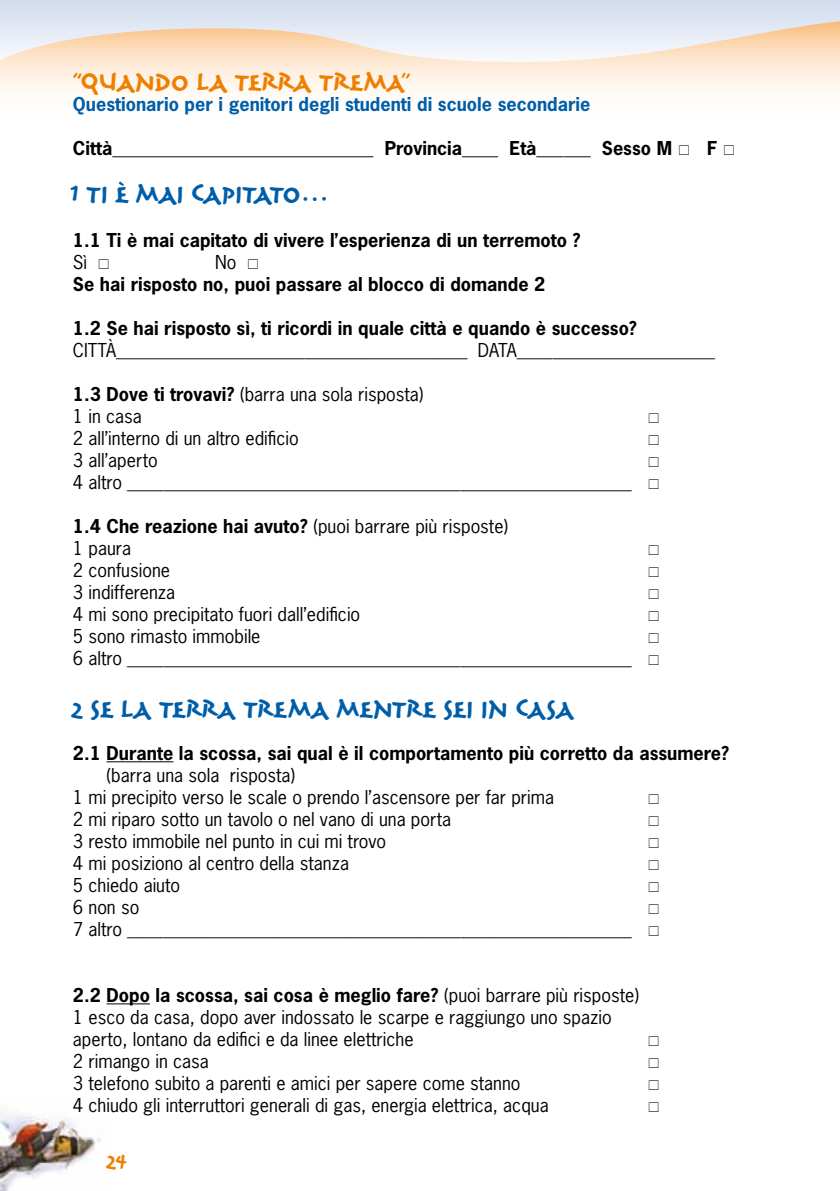
<style>
.page{position:relative;width:840px;height:1191px;background:#fff}
.page>*{position:absolute;margin:0;border:0;box-sizing:border-box;transform-origin:0 0}
.t1{font:28px "Reliq Std Bold Extra Active";color:#005ea8}
.t2{font:28px "Reliq Std Bold Extra Active";color:#ee7f00}
.t3{font:28px "Reliq Std Bold Extra Active";letter-spacing:-.02em;color:#005ea8}
.t4{font:24px "Reliq Std Bold Extra Active";color:#ee7f00}
.t5{font:18px/22px "News Gothic Std";color:#000}
.t6{font:700 18px "News Gothic Std";color:#000}
.t7{font:700 18px "News Gothic Std";color:#005ea8}
.s1{font-weight:700}
</style>
<div class="page">
<div style="left:0;top:0;width:839px;height:68px;background:#d6e0f0"></div>
<svg style="left:0;top:21px;width:839px;height:71px"></svg>
<img style="left:0;top:1115px;width:101px;height:76px">
<svg style="left:839px;top:19px;width:1px;height:73px"></svg>
<hr style="left:106px;top:761px;width:67px;height:1px;background:#000">
<hr style="left:106px;top:1003px;width:44px;height:1px;background:#000">
<h1 class="t2" style="left:73px;top:68px;width:337px">“QUANDO LA TERRA TREMA”</h1>
<p class="t7" style="left:73px;top:92px;width:518px">Questionario per i genitori degli studenti di scuole secondarie</p>
<p class="t6" style="left:73px;top:136px;width:600px">Città_____________________________ Provincia____ Età______ Sesso M</p>
<p class="t6" style="left:706px;top:136px;width:12px">F</p>
<h1 class="t3" style="left:71px;top:180px;width:259px">1 TI È MAI CAPITATO…</h1>
<p class="t6" style="left:73px;top:228px;width:509px">1.1 Ti è mai capitato di vivere l’esperienza di un terremoto ?</p>
<p class="t5" style="left:73px;top:251px;width:16px">Sì</p>
<p class="t5" style="left:215px;top:251px;width:23px">No</p>
<p class="t6" style="left:73px;top:272px;width:473px">Se hai risposto no, puoi passare al blocco di domande 2</p>
<p class="t6" style="left:73px;top:316px;width:565px">1.2 Se hai risposto sì, ti ricordi in quale città e quando è successo?</p>
<p class="t5" style="left:73px;top:339px;width:643px">CITTÀ_______________________________________ DATA______________________</p>
<p class="t5" style="left:73px;top:383px;width:560px"><span class="s1">1.3 Dove ti trovavi?</span> (barra una sola risposta)<br>1 in casa<br>2 all’interno di un altro edificio<br>3 all’aperto<br>4 altro ________________________________________________________</p>
<p class="t5" style="left:73px;top:515px;width:560px"><span class="s1">1.4 Che reazione hai avuto?</span> (puoi barrare più risposte)<br>1 paura<br>2 confusione<br>3 indifferenza<br>4 mi sono precipitato fuori dall’edificio<br>5 sono rimasto immobile<br>6 altro ________________________________________________________</p>
<h1 class="t1" style="left:71px;top:695px;width:504px">2 SE LA TERRA TREMA MENTRE SEI IN CASA</h1>
<p class="t6" style="left:73px;top:741px;width:657px">2.1 Durante la scossa, sai qual è il comportamento più corretto da assumere?</p>
<p class="t5" style="left:73px;top:764px;width:560px;text-indent:34px">(barra una sola risposta)<br>1 mi precipito verso le scale o prendo l’ascensore per far prima<br>2 mi riparo sotto un tavolo o nel vano di una porta<br>3 resto immobile nel punto in cui mi trovo<br>4 mi posiziono al centro della stanza<br>5 chiedo aiuto<br>6 non so<br>7 altro ________________________________________________________</p>
<p class="t5" style="left:73px;top:984px;width:567px"><span class="s1">2.2 Dopo la scossa, sai cosa è meglio fare?</span> (puoi barrare più risposte)<br>1 esco da casa, dopo aver indossato le scarpe e raggiungo uno spazio aperto, lontano da edifici e da linee elettriche<br>2 rimango in casa<br>3 telefono subito a parenti e amici per sapere come stanno<br>4 chiudo gli interruttori generali di gas, energia elettrica, acqua</p>
<h2 class="t4" style="left:106px;top:1148px;width:22px">24</h2>
</div>
